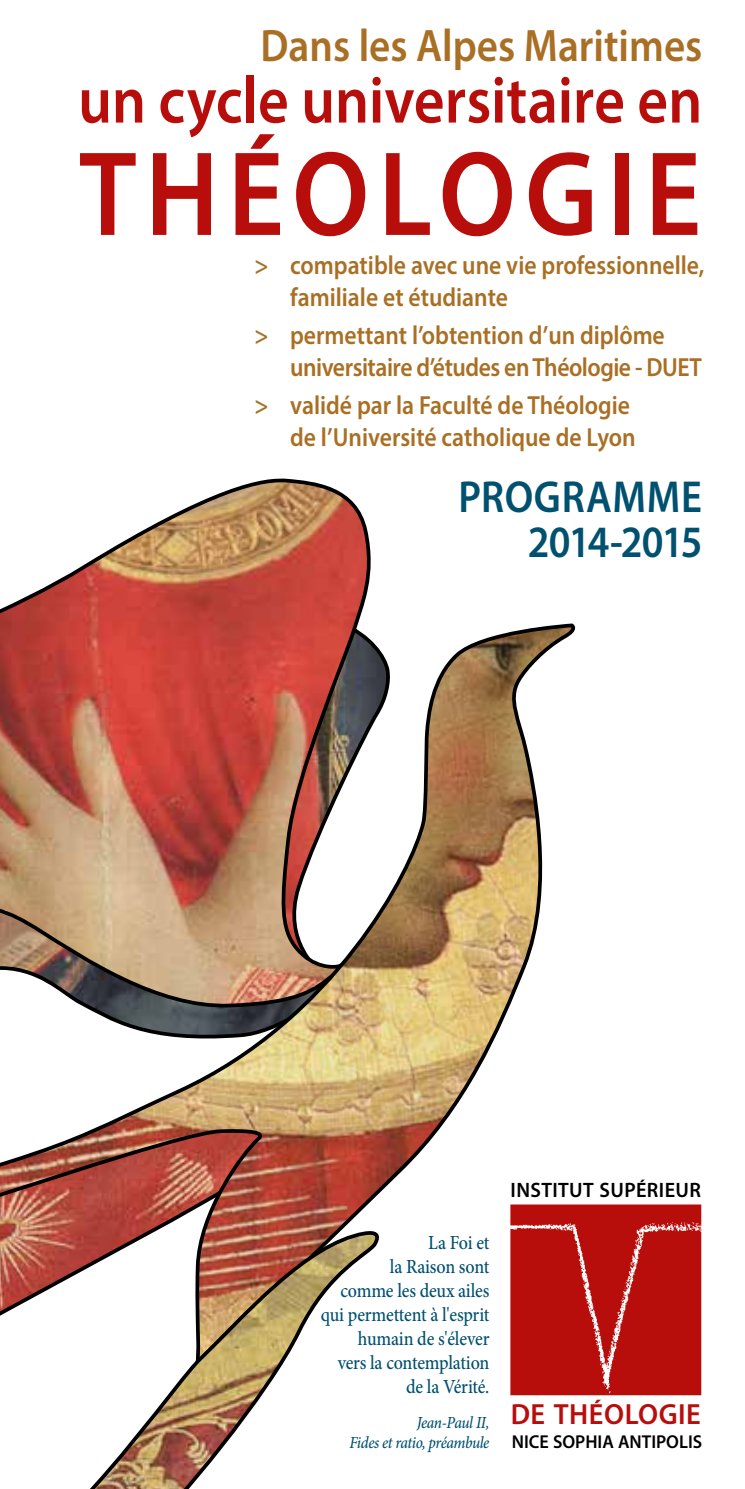
<style>
.page{position:relative;width:745px;height:1489px;background:#fff}
.page>*{position:absolute;margin:0;border:0;box-sizing:border-box;transform-origin:0 0}
.t1{font:600 121.25px "Myriad Pro";letter-spacing:.085em;color:#b70e0c;scale:.9 1}
.t2{font:600 66.25px "Myriad Pro";color:#b70e0c;scale:.9 1}
.t3{font:600 45.75px "Myriad Pro";color:#a96f24;scale:.9 1}
.t4{font:600 45px/45px "Myriad Pro";letter-spacing:.005em;color:#005070;text-align:right;scale:.9 1}
.t5{font:600 29.25px "Myriad Pro";letter-spacing:.02em;color:#b70e0c}
.t6{font:600 26.25px/31.5px "Myriad Pro";color:#a96f24;scale:.9 1}
.t7{font:600 26.25px/31.5px "Myriad Pro";letter-spacing:-.02em;color:#a96f24;scale:.9 1}
.t8{font:600 21px "Myriad Pro";letter-spacing:.02em;color:#000}
.t9{font:500 20px/24px "Minion Pro";letter-spacing:-.01em;color:#005070;text-align:right;scale:.9 1}
.t10{font:600 18.75px "Myriad Pro";color:#000}
.t11{font:italic 500 17px/20.2px "Minion Pro";letter-spacing:-.03em;color:#005070;text-align:right;scale:.9 1}
</style>
<div class="page">
<div style="left:582px;top:1204px;width:118px;height:15px;background:#b70e0c"></div>
<img style="left:582px;top:1219px;width:119px;height:177px">
<svg style="left:0;top:478px;width:371px;height:143px"></svg>
<img style="left:0;top:621px;width:582px;height:775px">
<svg style="left:0;top:1227px;width:380px;height:261px"></svg>
<h3 class="t3" style="left:260px;top:16px;width:492px">Dans les Alpes Maritimes</h3>
<h2 class="t2" style="left:78px;top:58px;width:694px">un cycle universitaire en</h2>
<h1 class="t1" style="left:79px;top:117px;width:692px">THÉOLOGIE</h1>
<p class="t6" style="left:290px;top:249px;width:461px;text-indent:-35px">&gt; compatible avec une vie professionnelle, familiale et étudiante</p>
<p class="t7" style="left:290px;top:319px;width:458px;text-indent:-35px">&gt; permettant l’obtention d’un diplôme universitaire d’études en Théologie - DUET</p>
<p class="t6" style="left:254px;top:389px;width:425px;text-align:right">&gt; validé par la Faculté de Théologie de l’Université catholique de Lyon</p>
<h3 class="t4" style="left:458px;top:473px;width:272px">PROGRAMME<br>2014-2015</h3>
<p class="t9" style="left:320px;top:1230px;width:189px">La Foi et<br>la Raison sont<br>comme les deux ailes qui permettent à l'esprit humain de s'élever<br>vers la contemplation de la Vérité.</p>
<p class="t11" style="left:349px;top:1411px;width:157px">Jean-Paul II,<br>Fides et ratio, préambule</p>
<p class="t8" style="left:510px;top:1176px;width:192px">INSTITUT SUPÉRIEUR</p>
<p class="t5" style="left:510px;top:1395px;width:192px">DE THÉOLOGIE</p>
<p class="t10" style="left:511px;top:1429px;width:192px">NICE SOPHIA ANTIPOLIS</p>
</div>
